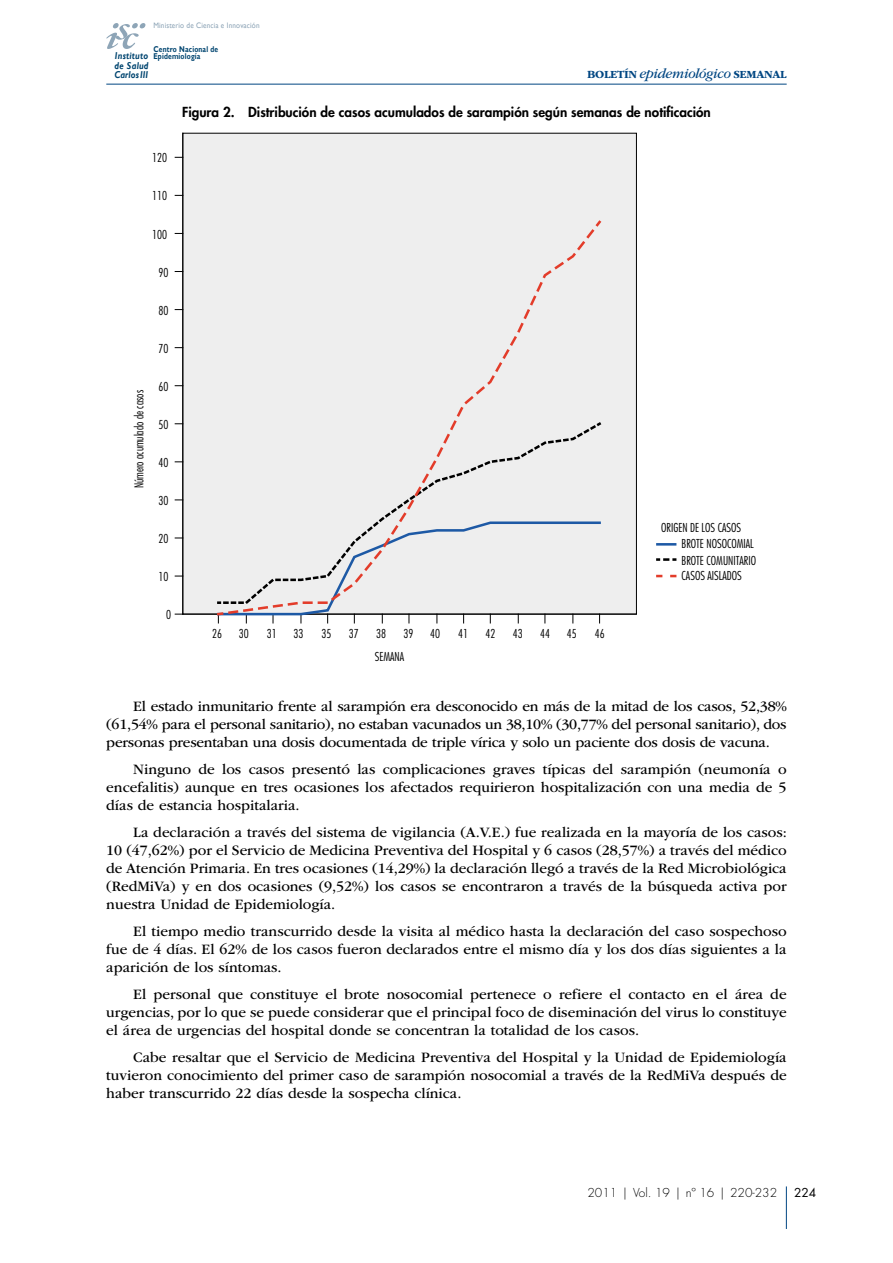
<style>
.page{position:relative;width:893px;height:1263px;background:#fff}
.page>*{position:absolute;margin:0;border:0;box-sizing:border-box;transform-origin:0 0}
.GENERAL-PARRAFO-1{font:15px/18px "ITC Garamond Std";color:#000;text-align:justify}
.IMAGEN-TITULO{font:800 13.5px "Futura Std";color:#000}
.t1{font:300 condensed 12px "Futura Std";color:#000}
.t2{font:300 12px "Futura Std";color:#000}
.t3{font:12px "Futura Std";color:#000}
.t4{font:700 11.4px "ITC Garamond Std";letter-spacing:-.025em;color:#004682}
.t5{font:italic 700 9.9px/18.1px "Gill Sans";letter-spacing:.025em;color:#004570;scale:.86 1}
.t6{font:700 8.4px/7.8px "Gill Sans";letter-spacing:.025em;color:#004570;scale:.8 1}
.t7{font:7.95px "Gill Sans";letter-spacing:.025em;color:#8ea5b7;scale:.9 1}
.s1{font-weight:400;font-style:italic;font-size:14.4px}
</style>
<div class="page">
<hr style="left:786px;top:1186px;width:1px;height:43px;background:#004682">
<hr style="left:106px;top:84px;width:681px;height:1px;background:#004682">
<svg style="left:106px;top:23px;width:39px;height:26px"></svg>
<div style="left:183px;top:133px;width:453px;height:481px;background:#eee"></div>
<hr style="left:183px;top:614px;width:453px;height:1px;background:#000">
<hr style="left:183px;top:133px;width:1px;height:481px;background:#000">
<svg style="left:598px;top:422px;width:4px;height:4px"></svg>
<svg style="left:216px;top:521px;width:386px;height:102px"></svg>
<svg style="left:227px;top:229px;width:371px;height:386px"></svg>
<svg style="left:595px;top:220px;width:7px;height:7px"></svg>
<hr style="left:657px;top:543px;width:18px;height:3px;background:#1d59a5">
<svg style="left:657px;top:558px;width:18px;height:3px"></svg>
<p class="t7" style="left:153px;top:21px;width:120px">Ministerio de Ciencia e Innovación</p>
<p class="t6" style="left:153px;top:45px;width:83px">Centro Nacional de<br>Epidemiología</p>
<p class="t5" style="left:114px;top:47px;width:41px">Instituto<br>CarlosIII</p>
<p class="t5" style="left:114px;top:56px;width:41px">de Salud</p>
<p class="t4" style="left:587px;top:68px;width:201px">BOLETÍN <span class="s1">epidemiológico</span> SEMANAL</p>
<p class="IMAGEN-TITULO" style="left:182px;top:104px;width:530px">Figura 2. Distribución de casos acumulados de sarampión según semanas de notificación</p>
<p class="t1" style="left:132px;top:488px;width:100px;rotate:-90deg">Número acumulado de casos</p>
<p class="t1" style="left:152px;top:151px;width:16px">120</p>
<p class="t1" style="left:152px;top:189px;width:16px">110</p>
<p class="t1" style="left:152px;top:227px;width:16px">100</p>
<p class="t1" style="left:159px;top:265px;width:11px">90</p>
<p class="t1" style="left:159px;top:303px;width:11px">80</p>
<p class="t1" style="left:159px;top:341px;width:11px">70</p>
<p class="t1" style="left:159px;top:379px;width:11px">60</p>
<p class="t1" style="left:159px;top:417px;width:11px">50</p>
<p class="t1" style="left:159px;top:455px;width:11px">40</p>
<p class="t1" style="left:159px;top:493px;width:11px">30</p>
<p class="t1" style="left:159px;top:531px;width:11px">20</p>
<p class="t1" style="left:159px;top:570px;width:11px">10</p>
<p class="t1" style="left:166px;top:608px;width:6px">0</p>
<p class="t1" style="left:212px;top:627px;width:11px">26</p>
<p class="t1" style="left:239px;top:627px;width:11px">30</p>
<p class="t1" style="left:267px;top:627px;width:11px">31</p>
<p class="t1" style="left:293px;top:627px;width:11px">33</p>
<p class="t1" style="left:321px;top:627px;width:11px">35</p>
<p class="t1" style="left:349px;top:627px;width:11px">37</p>
<p class="t1" style="left:376px;top:627px;width:11px">38</p>
<p class="t1" style="left:403px;top:627px;width:11px">39</p>
<p class="t1" style="left:375px;top:649px;width:31px">SEMANA</p>
<p class="t1" style="left:430px;top:627px;width:11px">40</p>
<p class="t1" style="left:458px;top:627px;width:11px">41</p>
<p class="t1" style="left:485px;top:627px;width:11px">42</p>
<p class="t1" style="left:513px;top:627px;width:11px">43</p>
<p class="t1" style="left:540px;top:627px;width:11px">44</p>
<p class="t1" style="left:567px;top:627px;width:11px">45</p>
<p class="t1" style="left:595px;top:627px;width:11px">46</p>
<p class="t1" style="left:661px;top:520px;width:81px">ORIGEN DE LOS CASOS</p>
<p class="t1" style="left:681px;top:537px;width:74px">BROTE NOSOCOMIAL</p>
<p class="t1" style="left:681px;top:553px;width:76px">BROTE COMUNITARIO</p>
<p class="t1" style="left:681px;top:568px;width:62px">CASOS AISLADOS</p>
<p class="GENERAL-PARRAFO-1" style="left:106px;top:697px;width:682px;text-indent:27px">El estado inmunitario frente al sarampión era desconocido en más de la mitad de los casos, 52,38% (61,54% para el personal sanitario), no estaban vacunados un 38,10% (30,77% del personal sanitario), dos personas presentaban una dosis documentada de triple vírica y solo un paciente dos dosis de vacuna.</p>
<p class="GENERAL-PARRAFO-1" style="left:106px;top:760px;width:682px;text-indent:27px">Ninguno de los casos presentó las complicaciones graves típicas del sarampión (neumonía o encefalitis) aunque en tres ocasiones los afectados requirieron hospitalización con una media de 5 días de estancia hospitalaria.</p>
<p class="GENERAL-PARRAFO-1" style="left:106px;top:823px;width:682px;text-indent:27px">La declaración a través del sistema de vigilancia (A.V.E.) fue realizada en la mayoría de los casos:<br>10 (47,62%) por el Servicio de Medicina Preventiva del Hospital y 6 casos (28,57%) a través del médico de Atención Primaria. En tres ocasiones (14,29%) la declaración llegó a través de la Red Microbiológica (RedMiVa) y en dos ocasiones (9,52%) los casos se encontraron a través de la búsqueda activa por nuestra Unidad de Epidemiología.</p>
<p class="GENERAL-PARRAFO-1" style="left:106px;top:922px;width:682px;text-indent:27px">El tiempo medio transcurrido desde la visita al médico hasta la declaración del caso sospechoso fue de 4 días. El 62% de los casos fueron declarados entre el mismo día y los dos días siguientes a la aparición de los síntomas.</p>
<p class="GENERAL-PARRAFO-1" style="left:106px;top:985px;width:682px;text-indent:27px">El personal que constituye el brote nosocomial pertenece o refiere el contacto en el área de urgencias, por lo que se puede considerar que el principal foco de diseminación del virus lo constituye el área de urgencias del hospital donde se concentran la totalidad de los casos.</p>
<p class="GENERAL-PARRAFO-1" style="left:106px;top:1048px;width:682px;text-indent:27px">Cabe resaltar que el Servicio de Medicina Preventiva del Hospital y la Unidad de Epidemiología tuvieron conocimiento del primer caso de sarampión nosocomial a través de la RedMiVa después de haber transcurrido 22 días desde la sospecha clínica.</p>
<p class="t2" style="left:587px;top:1186px;width:191px">2011 | Vol. 19 | nº 16 | 220-232</p>
<p class="t3" style="left:794px;top:1185px;width:24px">224</p>
</div>
